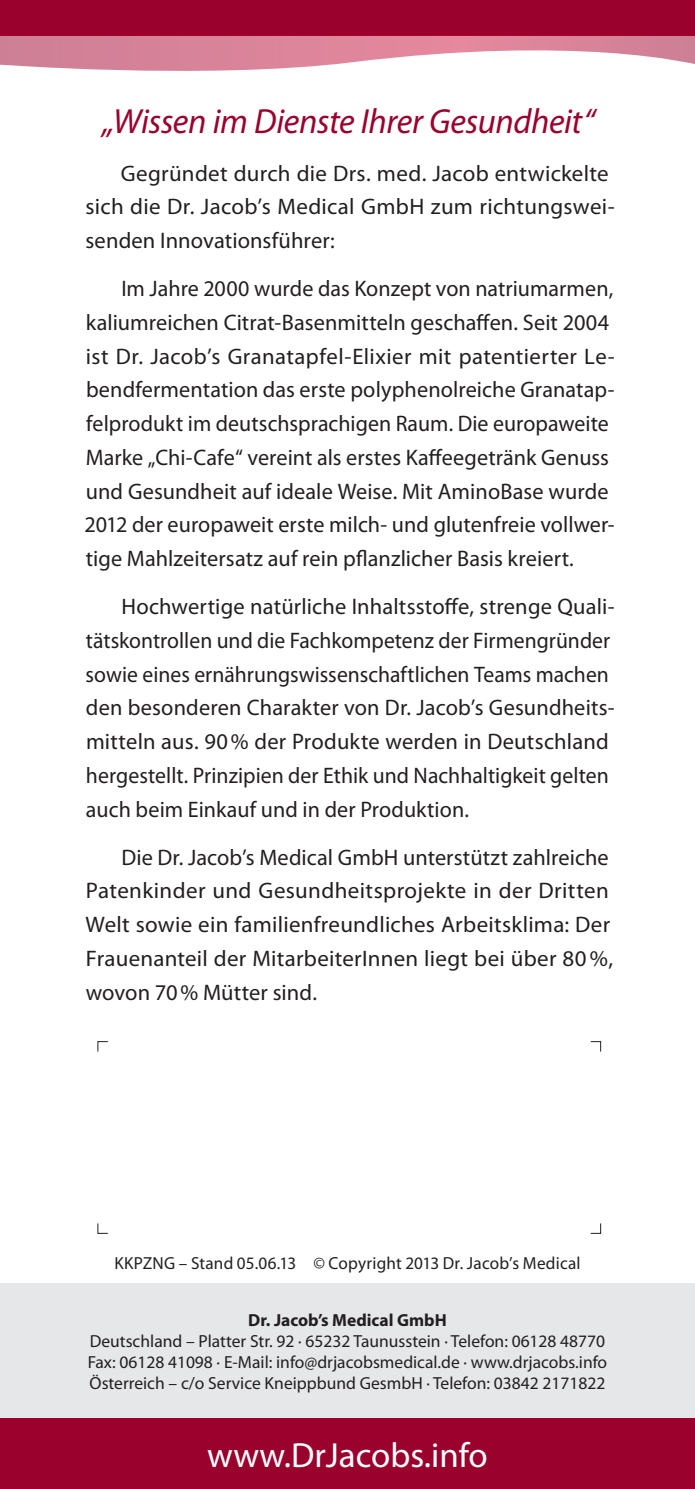
<style>
.page{position:relative;width:695px;height:1489px;background:#fff}
.page>*{position:absolute;margin:0;border:0;box-sizing:border-box;transform-origin:0 0}
._02_DrJM_SubHead{font:italic 35px "Myriad Pro";letter-spacing:-.01em;color:#9a012c}
.t1{font:35px "Myriad Pro";color:#fff}
._05_DrJM_Copy_Block{font:22.5px/33.8px "Myriad Pro";letter-spacing:.005em;color:#231f20}
._05_DrJM_Copy_Block-2{font:17.5px/21px "Myriad Pro";color:#231f20;text-align:center}
.s1{font-weight:700}
</style>
<div class="page">
<div style="left:0;top:1417px;width:694px;height:71px;background:#9a012c"></div>
<div style="left:0;top:0;width:694px;height:35px;background:#9a012c"></div>
<svg style="left:0;top:35px;width:694px;height:36px"></svg>
<div style="left:0;top:1283px;width:694px;height:134px;background:#e6e7e9"></div>
<svg style="left:97px;top:1223px;width:11px;height:10px"></svg>
<svg style="left:97px;top:1041px;width:11px;height:11px"></svg>
<svg style="left:591px;top:1223px;width:10px;height:10px"></svg>
<svg style="left:590px;top:1041px;width:11px;height:11px"></svg>
<p class="_02_DrJM_SubHead" style="left:102px;top:99px;width:494px">„Wissen im Dienste Ihrer Gesundheit“</p>
<p class="_05_DrJM_Copy_Block" style="left:85px;top:156px;width:530px;text-indent:35px">Gegründet durch die Drs. med. Jacob entwickelte sich die Dr. Jacob’s Medical GmbH zum richtungswei&shy;senden Innovationsführer:</p>
<p class="_05_DrJM_Copy_Block" style="left:84px;top:271px;width:531px;text-indent:37px">Im Jahre 2000 wurde das Konzept von natriumarmen, kaliumreichen Citrat-Basenmitteln geschaffen. Seit 2004 ist Dr. Jacob’s Granatapfel-Elixier mit patentierter Le&shy;bendfermentation das erste polyphenolreiche Granatap&shy;felprodukt im deutschsprachigen Raum. Die europaweite Marke „Chi-Cafe“ vereint als erstes Kaffeegetränk Genuss und Gesundheit auf ideale Weise. Mit AminoBase wurde 2012 der europaweit erste milch- und glutenfreie vollwer&shy;tige Mahlzeitersatz auf rein pflanzlicher Basis kreiert.</p>
<p class="_05_DrJM_Copy_Block" style="left:85px;top:589px;width:530px;text-indent:36px">Hochwertige natürliche Inhaltsstoffe, strenge Quali&shy;tätskontrollen und die Fachkompetenz der Firmengründer sowie eines ernährungswissenschaftlichen Teams machen den besonderen Charakter von Dr. Jacob’s Gesundheits&shy;mitteln aus. 90% der Produkte werden in Deutschland hergestellt. Prinzipien der Ethik und Nachhaltigkeit gelten auch beim Einkauf und in der Produktion.</p>
<p class="_05_DrJM_Copy_Block" style="left:85px;top:839px;width:529px;text-indent:36px">Die Dr. Jacob’s Medical GmbH unterstützt zahlreiche Patenkinder und Gesundheitsprojekte in der Dritten Welt sowie ein familienfreundliches Arbeitsklima: Der Frauenanteil der MitarbeiterInnen liegt bei über 80%, wovon 70% Mütter sind.</p>
<p class="_05_DrJM_Copy_Block-2" style="left:114px;top:1252px;width:467px">KKPZNG – Stand 05.06.13 © Copyright 2013 Dr. Jacob’s Medical</p>
<p class="_05_DrJM_Copy_Block-2" style="left:88px;top:1308px;width:521px"><span class="s1">Dr. Jacob’s Medical GmbH<br></span>Deutschland – Platter Str. 92 · 65232 Taunusstein · Telefon: 06128 48770<br>Fax: 06128 41098 · E-Mail: info@drjacobsmedical.de · www.drjacobs.info Österreich – c/o Service Kneippbund GesmbH · Telefon: 03842 2171822</p>
<p class="t1" style="left:207px;top:1433px;width:282px">www.DrJacobs.info</p>
</div>
